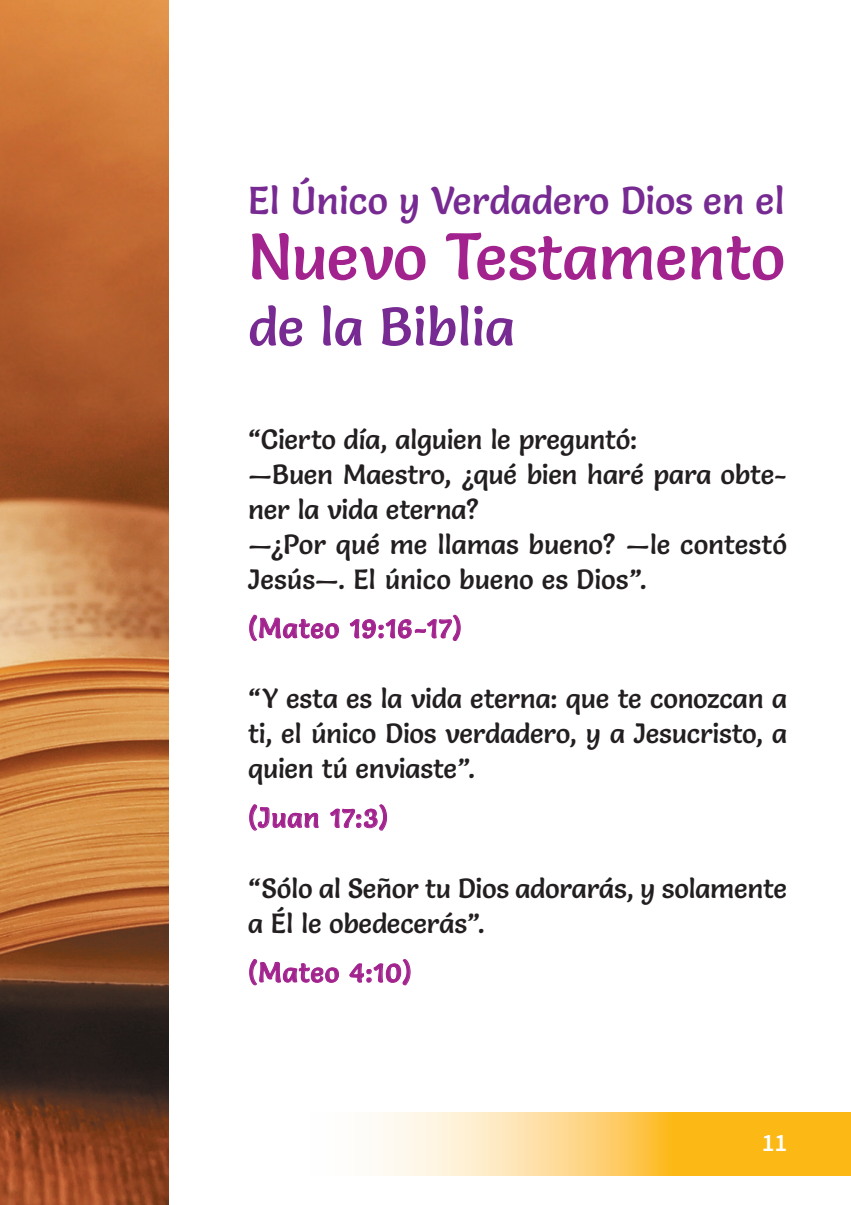
<style>
.page{position:relative;width:851px;height:1205px;background:#fff}
.page>*{position:absolute;margin:0;border:0;box-sizing:border-box;transform-origin:0 0}
.t1{font:65px "Salsa";color:#a2238e}
.t2{font:53.75px "Salsa";color:#772a91}
.t3{font:38.5px "Salsa";color:#772a91}
.Texto_FINAL{font:27.5px/35px "Salsa";letter-spacing:-.005em;color:#231f20}
.Versiculo2__más_espa{font:27.5px "Salsa";letter-spacing:.035em;color:#a2238e}
.t4{font:600 25px "Source Sans Pro";color:#fff}
</style>
<div class="page">
<svg style="left:380px;top:1113px;width:470px;height:62px;background:#fdd06c"></svg>
<img style="left:0;top:0;width:168px;height:1205px">
<svg style="left:249px;top:614px;width:90px;height:27px"></svg>
<svg style="left:350px;top:614px;width:111px;height:27px"></svg>
<svg style="left:249px;top:804px;width:70px;height:27px"></svg>
<svg style="left:330px;top:804px;width:57px;height:27px"></svg>
<svg style="left:249px;top:959px;width:90px;height:27px"></svg>
<svg style="left:349px;top:959px;width:62px;height:27px"></svg>
<p class="t3" style="left:248px;top:177px;width:538px">El Único y Verdadero Dios en el</p>
<p class="t1" style="left:248px;top:216px;width:538px">Nuevo Testamento</p>
<p class="t2" style="left:248px;top:293px;width:268px">de la Biblia</p>
<p class="Texto_FINAL" style="left:248px;top:421px;width:390px">“Cierto día, alguien le preguntó:</p>
<p class="Texto_FINAL" style="left:248px;top:456px;width:540px">—Buen Maestro, ¿qué bien haré para obte&shy;ner la vida eterna?</p>
<p class="Texto_FINAL" style="left:248px;top:526px;width:540px">—¿Por qué me llamas bueno? —le contestó<br>Jesús—. El único bueno es Dios”.</p>
<p class="Versiculo2__más_espa" style="left:248px;top:611px;width:215px">(Mateo 19:16-17)</p>
<p class="Texto_FINAL" style="left:248px;top:681px;width:540px;text-align:justify">“Y esta es la vida eterna: que te conozcan a ti, el único Dios verdadero, y a Jesucristo, a quien tú enviaste”.</p>
<p class="Versiculo2__más_espa" style="left:248px;top:800px;width:141px">(Juan 17:3)</p>
<p class="Texto_FINAL" style="left:248px;top:870px;width:540px">“Sólo al Señor tu Dios adorarás, y solamente a Él le obedecerás”.</p>
<p class="Versiculo2__más_espa" style="left:248px;top:955px;width:165px">(Mateo 4:10)</p>
<p class="t4" style="left:761px;top:1126px;width:27px">11</p>
</div>
